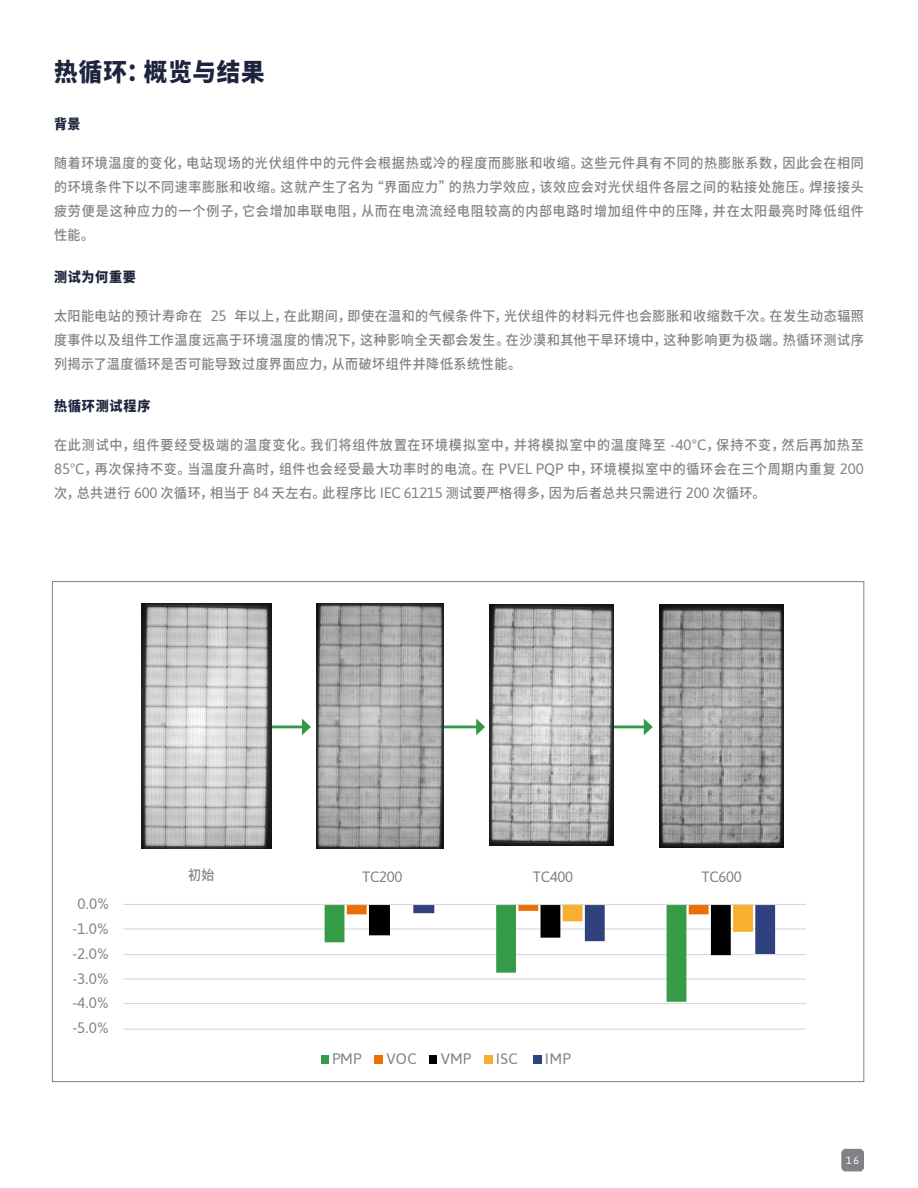
<style>
.page{position:relative;width:918px;height:1188px;background:#fff}
.page>*{position:absolute;margin:0;border:0;box-sizing:border-box;transform-origin:0 0}
.t1{font:900 24.9px "Noto Sans CJ Ksc";letter-spacing:.04em;color:#1d243d;scale:.95 1}
.t2{font:15.15px "Asap";letter-spacing:.005em;color:#808285}
.t3{font:15px "Asap";letter-spacing:-.02em;color:#808285}
.t4{font:500 13.8px/24px "Noto Sans CJ Ksc";letter-spacing:.045em;color:#808285;text-align:justify;scale:.95 1}
.t5{font:900 13.8px "Noto Sans CJ Ksc";letter-spacing:.055em;color:#1d243d;scale:.95 1}
.t6{font:10.5px "Asap";color:#fff}
.s1{font-family:"Asap";font-weight:400;font-size:15px}
</style>
<div class="page">
<svg style="left:841px;top:1149px;width:23px;height:22px"></svg>
<hr style="left:609px;top:726px;width:37px;height:2px;background:#349946">
<svg style="left:644px;top:719px;width:9px;height:16px"></svg>
<hr style="left:441px;top:726px;width:38px;height:2px;background:#349946">
<svg style="left:476px;top:719px;width:9px;height:16px"></svg>
<hr style="left:267px;top:726px;width:37px;height:2px;background:#349946">
<svg style="left:302px;top:719px;width:9px;height:16px"></svg>
<img style="left:141px;top:604px;width:130px;height:244px">
<img style="left:317px;top:604px;width:127px;height:244px">
<img style="left:489px;top:604px;width:125px;height:242px">
<img style="left:659px;top:605px;width:125px;height:242px">
<svg style="left:123px;top:904px;width:683px;height:160px"></svg>
<h1 class="t1" style="left:54px;top:58px;width:223px">热循环：概览与结果</h1>
<p class="t5" style="left:54px;top:116px;width:29px">背景</p>
<p class="t4" style="left:54px;top:151px;width:854px">随着环境温度的变化，电站现场的光伏组件中的元件会根据热或冷的程度而膨胀和收缩。这些元件具有不同的热膨胀系数，因此会在相同的环境条件下以不同速率膨胀和收缩。这就产生了名为“界面应力”的热力学效应，该效应会对光伏组件各层之间的粘接处施压。焊接接头疲劳便是这种应力的一个例子，它会增加串联电阻，从而在电流流经电阻较高的内部电路时增加组件中的压降，并在太阳最亮时降低组件性能。</p>
<p class="t5" style="left:54px;top:269px;width:88px">测试为何重要</p>
<p class="t4" style="left:54px;top:304px;width:854px">太阳能电站的预计寿命在 <span class="s1">25</span> 年以上，在此期间，即使在温和的气候条件下，光伏组件的材料元件也会膨胀和收缩数千次。在发生动态辐照度事件以及组件工作温度远高于环境温度的情况下，这种影响全天都会发生。在沙漠和其他干旱环境中，这种影响更为极端。热循环测试序列揭示了温度循环是否可能导致过度界面应力，从而破坏组件并降低系统性能。</p>
<p class="t5" style="left:54px;top:398px;width:103px">热循环测试程序</p>
<p class="t4" style="left:54px;top:433px;width:854px">在此测试中，组件要经受极端的温度变化。我们将组件放置在环境模拟室中，并将模拟室中的温度降至 <span class="s1">-40°C</span>，保持不变，然后再加热至<span class="s1">85°C</span>，再次保持不变。当温度升高时，组件也会经受最大功率时的电流。在 <span class="s1">PVEL PQP</span> 中，环境模拟室中的循环会在三个周期内重复 <span class="s1">200</span>次，总共进行 <span class="s1">600</span> 次循环，相当于 <span class="s1">84</span> 天左右。此程序比 <span class="s1">IEC 61215</span> 测试要严格得多，因为后者总共只需进行 <span class="s1">200</span> 次循环。</p>
<p class="t2" style="left:78px;top:893px;width:33px">0.0%</p>
<p class="t2" style="left:73px;top:918px;width:38px">-1.0%</p>
<p class="t2" style="left:73px;top:943px;width:38px">-2.0%</p>
<p class="t2" style="left:73px;top:968px;width:38px">-3.0%</p>
<p class="t2" style="left:73px;top:993px;width:38px">-4.0%</p>
<p class="t2" style="left:73px;top:1017px;width:38px">-5.0%</p>
<p class="t4" style="left:188px;top:863px;width:29px">初始</p>
<p class="t3" style="left:362px;top:866px;width:42px">TC200</p>
<p class="t3" style="left:533px;top:866px;width:42px">TC400</p>
<p class="t3" style="left:701px;top:866px;width:42px">TC600</p>
<p class="t2" style="left:332px;top:1048px;width:31px">PMP</p>
<p class="t2" style="left:387px;top:1048px;width:32px">VOC</p>
<p class="t2" style="left:441px;top:1048px;width:32px">VMP</p>
<p class="t2" style="left:496px;top:1048px;width:24px">ISC</p>
<p class="t2" style="left:545px;top:1048px;width:28px">IMP</p>
<p class="t6" style="left:846px;top:1153px;width:15px">16</p>
</div>
